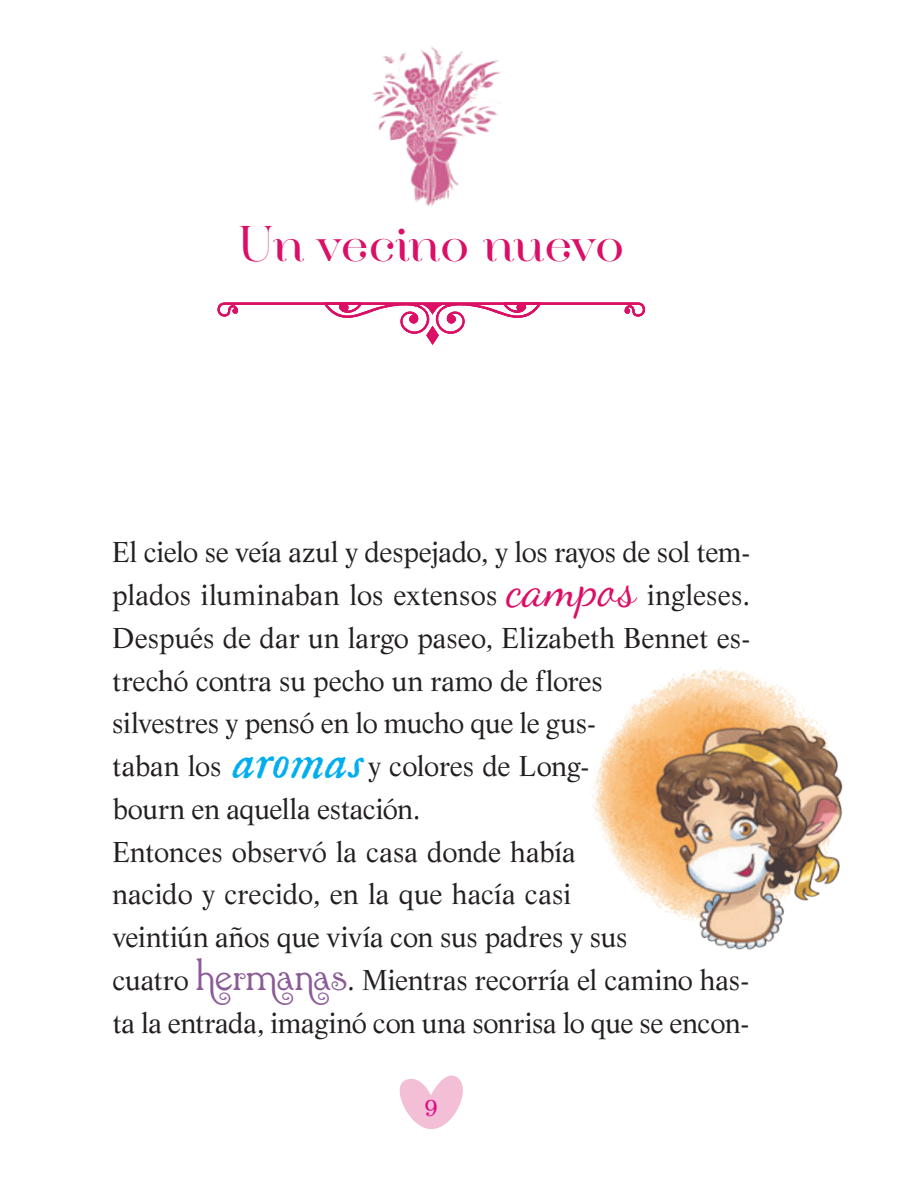
<style>
.page{position:relative;width:897px;height:1186px;background:#fff}
.page>*{position:absolute;margin:0;border:0;box-sizing:border-box;transform-origin:0 0}
.t1{font:300 42.75px "Hera Big";letter-spacing:.01em;color:#db0f65}
.t2{font:28.12px/42.8px "Life LT Std";letter-spacing:-.005em;color:#231f20}
.t3{font:20.25px "Imperator Small Caps";color:#e20787}
.s1{font-family:"Dancing Script OT";font-size:49.5px;color:#db0f65}
.s2{font-family:"IM FELL English Italic";font-size:42.75px;color:#00aeef}
.s3{font-family:"Cleveland Litho NFW01";font-size:49.5px;color:#8b5b97}
</style>
<div class="page">
<img style="left:589px;top:668px;width:254px;height:282px">
<svg style="left:218px;top:303px;width:427px;height:42px"></svg>
<svg style="left:399px;top:1075px;width:64px;height:54px"></svg>
<img style="left:372px;top:47px;width:129px;height:159px">
<h1 class="t1" style="left:238px;top:211px;width:388px">Un vecino nuevo</h1>
<p class="t2" style="left:112px;top:531px;width:639px">El cielo se veía azul y despejado, y los rayos de sol tem&shy;plados iluminaban los extensos <span class="s1">campos</span> ingleses.<br>Después de dar un largo paseo, Elizabeth Bennet es&shy;trechó contra su pecho un ramo de flores<br>silvestres y pensó en lo mucho que le gus-<br>taban los <span class="s2">aromas</span> y colores de Long-<br>bourn en aquella estación.<br>Entonces observó la casa donde había<br>nacido y crecido, en la que hacía casi<br>veintiún años que vivía con sus padres y sus<br>cuatro <span class="s3">hermanas</span>. Mientras recorría el camino has&shy;ta la entrada, imaginó con una sonrisa lo que se encon-</p>
<p class="t3" style="left:425px;top:1099px;width:13px">9</p>
</div>
